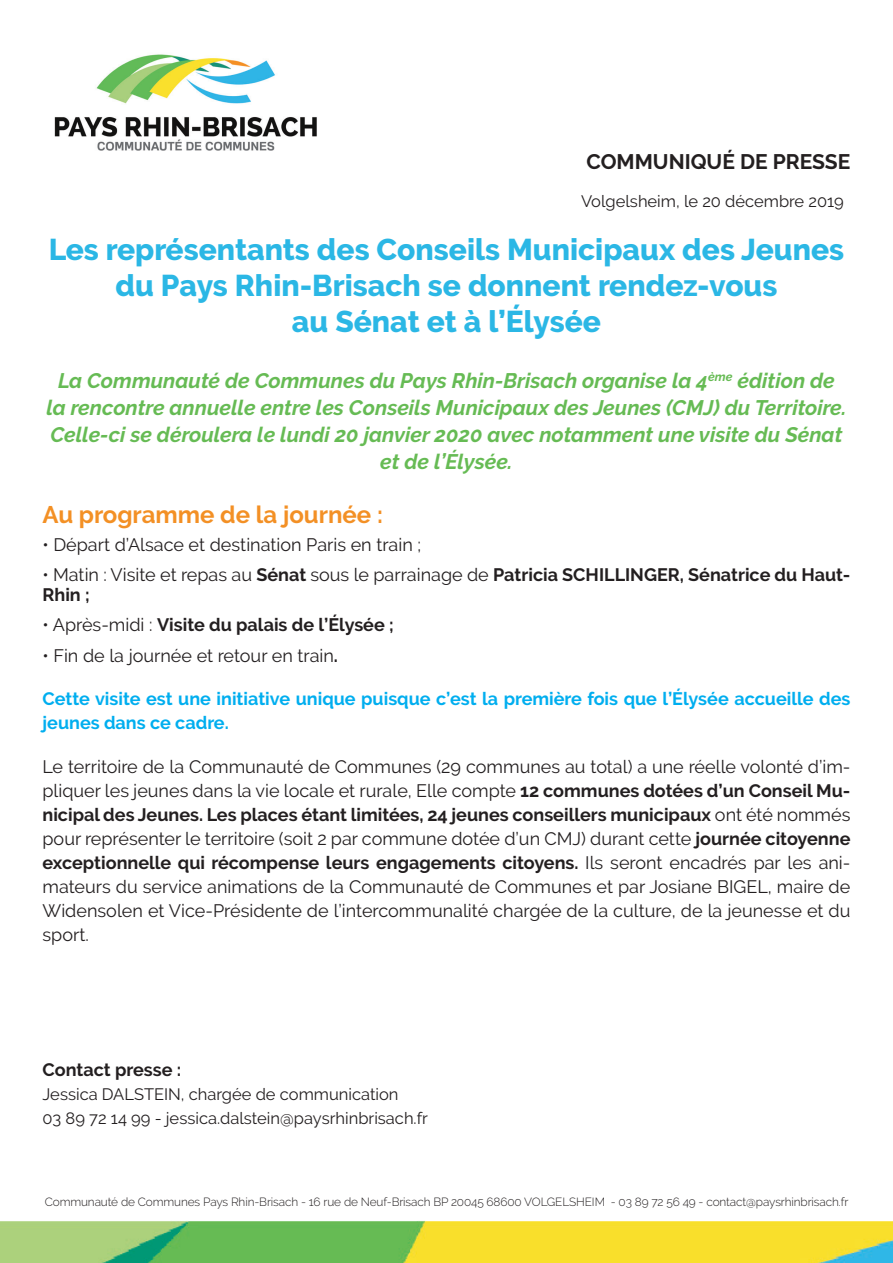
<style>
.page{position:relative;width:893px;height:1263px;background:#fff}
.page>*{position:absolute;margin:0;border:0;box-sizing:border-box;transform-origin:0 0}
.t1{font:800 30px "Raleway";color:#2bb7e5}
.t2{font:700 24px "Raleway";color:#f39025}
.t3{font:italic 700 21px/27px "Raleway";color:#66bb54;text-align:center}
.t4{font:700 21px "Raleway";color:#231f20}
.t5{font:18px/24px "Raleway";color:#231f20;text-align:justify}
.t6{font:700 18px/19.5px "Raleway";color:#231f20}
.t7{font:700 18px/24px "Raleway";color:#00aeef}
.t8{font:16.5px "Raleway";color:#231f20}
.t9{font:300 11.85px "Raleway";letter-spacing:-.01em;color:#231f20}
.s1{font-weight:400}
.s2{font-weight:700}
</style>
<div class="page">
<img style="left:0;top:1221px;width:893px;height:42px">
<img style="left:54px;top:54px;width:263px;height:97px">
<p class="t4" style="left:586px;top:149px;width:265px">COMMUNIQUÉ DE PRESSE</p>
<p class="t8" style="left:581px;top:191px;width:264px">Volgelsheim, le 20 décembre 2019</p>
<p class="t1" style="left:49px;top:232px;width:797px">Les représentants des Conseils Municipaux des Jeunes</p>
<p class="t1" style="left:116px;top:268px;width:663px">du Pays Rhin-Brisach se donnent rendez-vous</p>
<p class="t1" style="left:292px;top:304px;width:310px">au Sénat et à l’Élysée</p>
<p class="t3" style="left:46px;top:367px;width:802px">La Communauté de Communes du Pays Rhin-Brisach organise la 4<sup>ème</sup> édition de la rencontre annuelle entre les Conseils Municipaux des Jeunes (CMJ) du Territoire.<br>Celle-ci se déroulera le lundi 20 janvier 2020 avec notamment une visite du Sénat et de l’Élysée.</p>
<p class="t2" style="left:43px;top:500px;width:342px">Au programme de la journée :</p>
<p class="t5" style="left:43px;top:533px;width:380px">• Départ d’Alsace et destination Paris en train ;</p>
<p class="t6" style="left:43px;top:565px;width:809px"><span class="s1">• Matin : Visite et repas au</span> Sénat <span class="s1">sous le parrainage de</span> Patricia SCHILLINGER, Sénatrice du Haut-<br>Rhin ;</p>
<p class="t6" style="left:43px;top:615px;width:353px"><span class="s1">• Après-midi :</span> Visite du palais de l’Élysée ;</p>
<p class="t5" style="left:43px;top:643px;width:297px">• Fin de la journée et retour en train<span class="s2">.</span></p>
<p class="t7" style="left:43px;top:687px;width:809px">Cette visite est une initiative unique puisque c’est la première fois que l’Élysée accueille des jeunes dans ce cadre.</p>
<p class="t5" style="left:43px;top:754px;width:809px">Le territoire de la Communauté de Communes (29 communes au total) a une réelle volonté d’im&shy;pliquer les jeunes dans la vie locale et rurale, Elle compte <span class="s2">12 communes dotées d’un Conseil Mu&shy;nicipal des Jeunes. Les places étant limitées, 24 jeunes conseillers municipaux</span> ont été nommés pour représenter le territoire (soit 2 par commune dotée d’un CMJ) durant cette <span class="s2">journée citoyenne exceptionnelle qui récompense leurs engagements citoyens.</span> Ils seront encadrés par les ani&shy;mateurs du service animations de la Communauté de Communes et par Josiane BIGEL, maire de Widensolen et Vice-Présidente de l’intercommunalité chargée de la culture, de la jeunesse et du sport.</p>
<p class="t6" style="left:43px;top:1060px;width:140px">Contact presse :</p>
<p class="t8" style="left:43px;top:1084px;width:358px">Jessica DALSTEIN, chargée de communication</p>
<p class="t8" style="left:43px;top:1108px;width:387px">03 89 72 14 99 - jessica.dalstein@paysrhinbrisach.fr</p>
<p class="t9" style="left:45px;top:1195px;width:805px">Communauté de Communes Pays Rhin-Brisach - 16 rue de Neuf-Brisach BP 20045 68600 VOLGELSHEIM - 03 89 72 56 49 - contact@paysrhinbrisach.fr</p>
</div>
